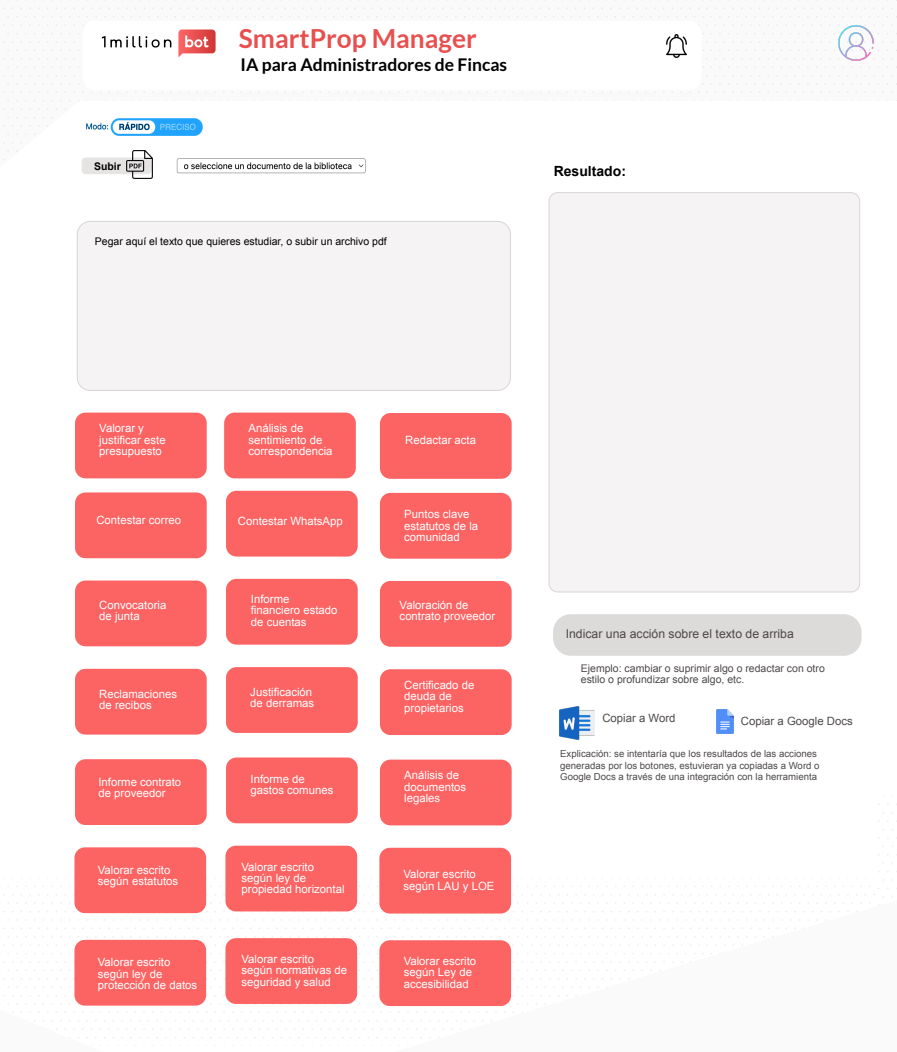
<style>
.page{position:relative;width:897px;height:1052px;background:#fff}
.page>*{position:absolute;margin:0;border:0;box-sizing:border-box;transform-origin:0 0}
.t1{font:700 26.25px "Lato";color:#e84f4f}
.t2{font:700 17.5px "Lato";color:#000}
.t3{font:700 14px "Arial";color:#000}
.t4{font:12.25px "Arial";color:#4e4949}
.t5{font:11.38px/11.4px "Arial";color:#fff}
.t6{font:11.38px "Arial";color:#4e4949}
.t7{font:10.5px/11.4px "Arial";color:#4e4949}
.t8{font:10.5px "Arial";color:#000}
.t9{font:700 10.5px "Arial";color:#010101}
.t10{font:9.62px/11.4px "Arial";color:#4e4949}
</style>
<div class="page">
<img style="left:3px;top:7px;width:173px;height:86px">
<img style="left:179px;top:7px;width:348px;height:86px">
<img style="left:531px;top:7px;width:362px;height:86px">
<img style="left:878px;top:796px;width:15px;height:68px">
<div style="left:553px;top:614px;width:308px;height:41px;background:#dddada;border-radius:18px"></div>
<svg style="left:3px;top:865px;width:890px;height:181px"></svg>
<svg style="left:82px;top:21px;width:620px;height:69px"></svg>
<div style="left:75px;top:412px;width:132px;height:66px;background:#fc6363;border-radius:10px"></div>
<svg style="left:178px;top:29px;width:38px;height:28px"></svg>
<svg style="left:102px;top:36px;width:69px;height:12px"></svg>
<img style="left:176px;top:158px;width:190px;height:16px">
<div style="left:77px;top:221px;width:434px;height:170px;background:#f5f3f3;border:1px solid #d8d5d5;border-radius:13px"></div>
<div style="left:549px;top:192px;width:311px;height:400px;background:#f5f3f3;border:1px solid #d8d5d5;border-radius:9px"></div>
<div style="left:82px;top:157px;width:70px;height:17px;background:#e6e3e3;border-radius:4px"></div>
<div style="left:224px;top:412px;width:132px;height:66px;background:#fc6363;border-radius:10px"></div>
<div style="left:380px;top:413px;width:132px;height:65px;background:#fc6363;border-radius:10px"></div>
<div style="left:75px;top:492px;width:132px;height:66px;background:#fc6363;border-radius:10px"></div>
<div style="left:380px;top:492px;width:132px;height:66px;background:#fc6363;border-radius:10px"></div>
<div style="left:226px;top:490px;width:132px;height:66px;background:#fc6363;border-radius:10px"></div>
<div style="left:75px;top:580px;width:132px;height:66px;background:#fc6363;border-radius:10px"></div>
<div style="left:380px;top:580px;width:132px;height:66px;background:#fc6363;border-radius:10px"></div>
<div style="left:226px;top:578px;width:132px;height:66px;background:#fc6363;border-radius:10px"></div>
<div style="left:75px;top:668px;width:132px;height:66px;background:#fc6363;border-radius:10px"></div>
<div style="left:380px;top:669px;width:132px;height:65px;background:#fc6363;border-radius:10px"></div>
<div style="left:226px;top:667px;width:132px;height:65px;background:#fc6363;border-radius:10px"></div>
<div style="left:75px;top:759px;width:132px;height:65px;background:#fc6363;border-radius:10px"></div>
<div style="left:380px;top:759px;width:132px;height:66px;background:#fc6363;border-radius:10px"></div>
<div style="left:226px;top:757px;width:132px;height:66px;background:#fc6363;border-radius:10px"></div>
<div style="left:74px;top:847px;width:132px;height:65px;background:#fc6363;border-radius:10px"></div>
<div style="left:379px;top:847px;width:132px;height:66px;background:#fc6363;border-radius:10px"></div>
<div style="left:225px;top:845px;width:132px;height:66px;background:#fc6363;border-radius:10px"></div>
<div style="left:74px;top:939px;width:132px;height:66px;background:#fc6363;border-radius:10px"></div>
<div style="left:379px;top:939px;width:132px;height:66px;background:#fc6363;border-radius:10px"></div>
<div style="left:225px;top:937px;width:132px;height:66px;background:#fc6363;border-radius:10px"></div>
<img style="left:126px;top:150px;width:27px;height:28px">
<img style="left:86px;top:118px;width:117px;height:18px">
<img style="left:560px;top:706px;width:35px;height:32px">
<img style="left:838px;top:26px;width:35px;height:35px">
<img style="left:666px;top:35px;width:20px;height:22px">
<img style="left:716px;top:709px;width:18px;height:24px">
<h1 class="t1" style="left:239px;top:27px;width:239px">SmartProp Manager</h1>
<p class="t9" style="left:94px;top:162px;width:28px">Subir</p>
<h2 class="t2" style="left:241px;top:56px;width:268px">IA para Administradores de Fincas</h2>
<p class="t8" style="left:95px;top:237px;width:293px">Pegar aquí el texto que quieres estudiar, o subir un archivo pdf</p>
<p class="t3" style="left:554px;top:166px;width:74px">Resultado:</p>
<p class="t5" style="left:99px;top:423px;width:68px">Valorar y justificar este presupuesto</p>
<p class="t5" style="left:248px;top:423px;width:86px">Análisis de sentimiento de correspondencia</p>
<p class="t5" style="left:405px;top:435px;width:72px">Redactar acta</p>
<p class="t5" style="left:96px;top:515px;width:86px">Contestar correo</p>
<p class="t5" style="left:404px;top:509px;width:75px">Puntos clave estatutos de la comunidad</p>
<p class="t5" style="left:238px;top:516px;width:106px">Contestar WhatsApp</p>
<p class="t5" style="left:251px;top:594px;width:88px">Informe financiero estado de cuentas</p>
<p class="t5" style="left:99px;top:600px;width:69px">Convocatoria de junta</p>
<p class="t5" style="left:400px;top:600px;width:97px">Valoración de contrato proveedor</p>
<p class="t5" style="left:99px;top:688px;width:79px">Reclamaciones de recibos</p>
<p class="t5" style="left:404px;top:680px;width:72px">Certificado de deuda de propietarios</p>
<p class="t5" style="left:250px;top:687px;width:65px">Justificación de derramas</p>
<p class="t5" style="left:98px;top:776px;width:84px">Informe contrato de proveedor</p>
<p class="t5" style="left:404px;top:770px;width:63px">Análisis de documentos legales</p>
<p class="t5" style="left:251px;top:773px;width:84px">Informe de gastos comunes</p>
<p class="t5" style="left:242px;top:861px;width:105px">Valorar escrito según ley de propiedad horizontal</p>
<p class="t5" style="left:98px;top:864px;width:82px">Valorar escrito según estatutos</p>
<p class="t5" style="left:403px;top:869px;width:93px">Valorar escrito según LAU y LOE</p>
<p class="t5" style="left:242px;top:953px;width:107px">Valorar escrito según normativas de seguridad y salud</p>
<p class="t5" style="left:98px;top:957px;width:101px">Valorar escrito según ley de protección de datos</p>
<p class="t5" style="left:404px;top:956px;width:74px">Valorar escrito según Ley de accesibilidad</p>
<p class="t4" style="left:566px;top:629px;width:230px">Indicar una acción sobre el texto de arriba</p>
<p class="t7" style="left:581px;top:663px;width:245px">Ejemplo: cambiar o suprimir algo o redactar con otro estilo o profundizar sobre algo, etc.</p>
<p class="t6" style="left:602px;top:713px;width:75px">Copiar a Word</p>
<p class="t10" style="left:560px;top:748px;width:261px">Explicación: se intentaría que los resultados de las acciones generadas por los botones, estuvieran ya copiadas a Word o<br>Google Docs a través de una integración con la herramienta</p>
<p class="t6" style="left:741px;top:716px;width:113px">Copiar a Google Docs</p>
</div>
